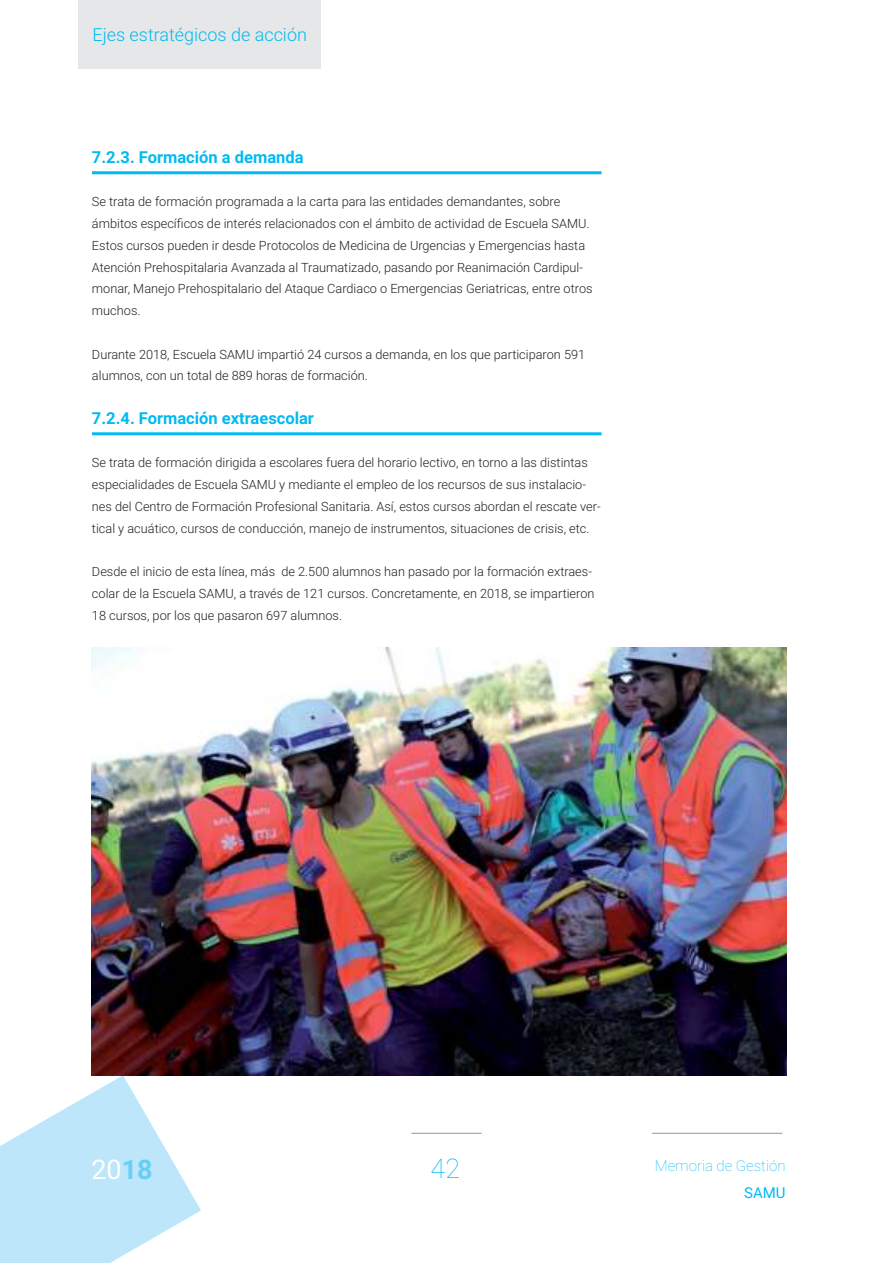
<style>
.page{position:relative;width:893px;height:1263px;background:#fff}
.page>*{position:absolute;margin:0;border:0;box-sizing:border-box;transform-origin:0 0}
.t1{font:27px "Roboto";color:#fff}
.t2{font:100 27px "Roboto";color:#00baf1}
.t3{font:300 18px "Roboto";color:#00baf1}
.t4{font:700 16.5px "Roboto";color:#00baf1}
.t5{font:100 15px "Roboto";color:#00baf1}
.t6{font:15px "Roboto";color:#00baf1}
.t7{font:300 12.75px/21.8px "Roboto";color:#221f1f}
.s1{font-weight:700;color:#69cef5}
</style>
<div class="page">
<svg style="left:0;top:1077px;width:201px;height:186px;fill:#bde6fa"></svg>
<hr style="left:411px;top:1133px;width:71px;height:1px;background:#939597">
<hr style="left:652px;top:1133px;width:130px;height:1px;background:#939597">
<svg style="left:0;top:1076px;width:124px;height:78px"></svg>
<hr style="left:92px;top:171px;width:510px;height:3px;background:#00baf1">
<hr style="left:92px;top:432px;width:510px;height:3px;background:#00baf1">
<img style="left:91px;top:647px;width:696px;height:429px">
<div style="left:79px;top:0;width:242px;height:69px;background:#e6e7e8"></div>
<h2 class="t3" style="left:92px;top:27px;width:216px">Ejes estratégicos de acción</h2>
<p class="t4" style="left:92px;top:150px;width:213px">7.2.3. Formación a demanda</p>
<p class="t7" style="left:92px;top:192px;width:502px">Se trata de formación programada a la carta para las entidades demandantes, sobre ámbitos específicos de interés relacionados con el ámbito de actividad de Escuela SAMU.<br>Estos cursos pueden ir desde Protocolos de Medicina de Urgencias y Emergencias hasta Atención Prehospitalaria Avanzada al Traumatizado, pasando por Reanimación Cardipul&shy;monar, Manejo Prehospitalario del Ataque Cardiaco o Emergencias Geriatricas, entre otros muchos.</p>
<p class="t7" style="left:92px;top:344px;width:495px">Durante 2018, Escuela SAMU impartió 24 cursos a demanda, en los que participaron 591 alumnos, con un total de 889 horas de formación.</p>
<p class="t4" style="left:92px;top:411px;width:223px">7.2.4. Formación extraescolar</p>
<p class="t7" style="left:92px;top:451px;width:510px">Se trata de formación dirigida a escolares fuera del horario lectivo, en torno a las distintas especialidades de Escuela SAMU y mediante el empleo de los recursos de sus instalacio&shy;nes del Centro de Formación Profesional Sanitaria. Así, estos cursos abordan el rescate ver&shy;tical y acuático, cursos de conducción, manejo de instrumentos, situaciones de crisis, etc.</p>
<p class="t7" style="left:92px;top:560px;width:504px">Desde el inicio de esta línea, más de 2.500 alumnos han pasado por la formación extraes&shy;colar de la Escuela SAMU, a través de 121 cursos. Concretamente, en 2018, se impartieron<br>18 cursos, por los que pasaron 697 alumnos.</p>
<h1 class="t1" style="left:91px;top:1153px;width:63px">20<span class="s1">18</span></h1>
<h1 class="t2" style="left:431px;top:1153px;width:31px">42</h1>
<p class="t5" style="left:655px;top:1157px;width:132px">Memoria de Gestión</p>
<p class="t6" style="left:744px;top:1184px;width:43px">SAMU</p>
</div>
